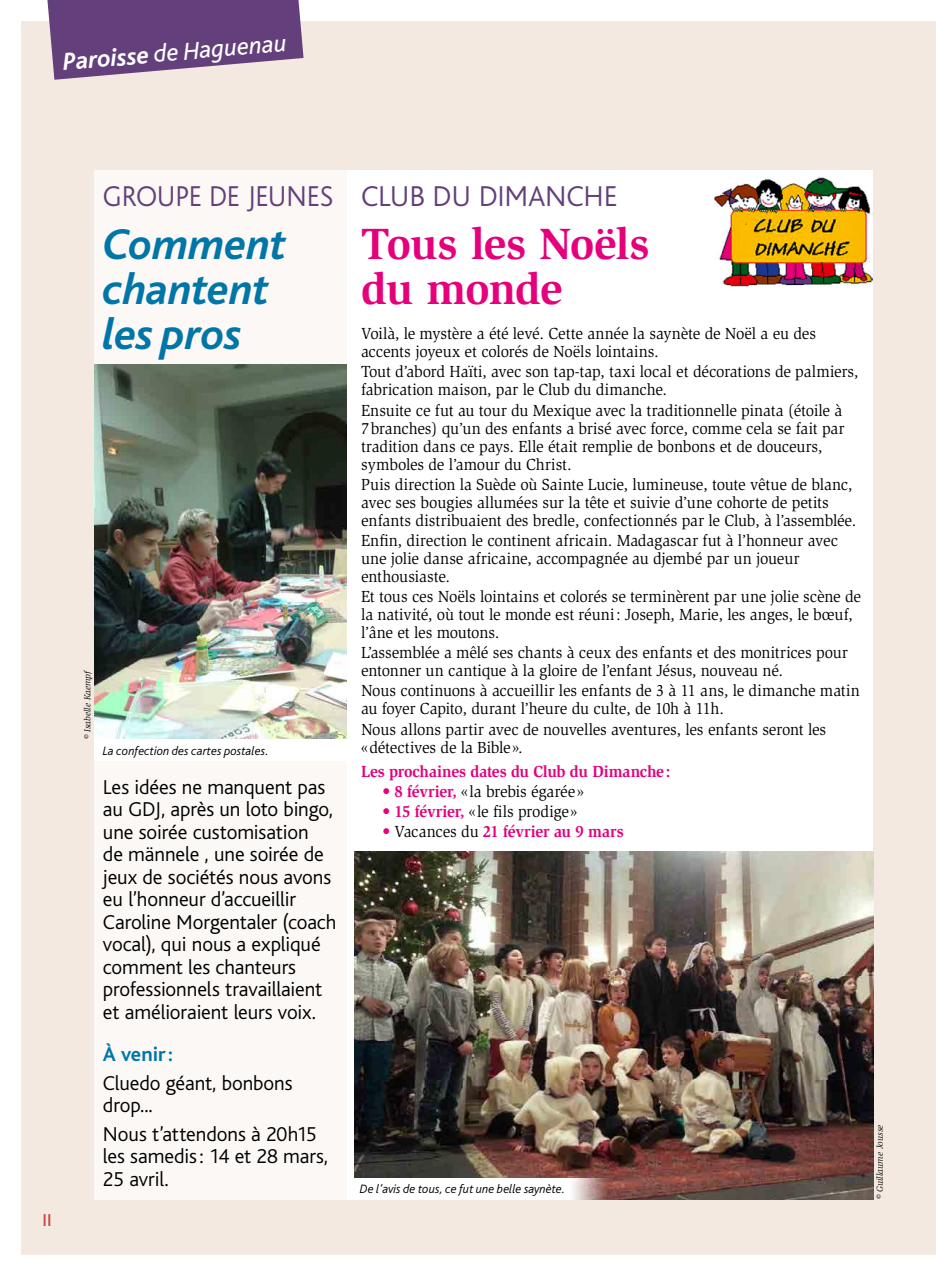
<style>
.page{position:relative;width:936px;height:1276px;background:#fff}
.page>*{position:absolute;margin:0;border:0;box-sizing:border-box;transform-origin:0 0}
.t1{font:italic 700 45px/45px "Bliss";letter-spacing:-.01em;color:#0076a8}
.t2{font:700 45px/45px "Slimbach";letter-spacing:-.02em;color:#e5007c}
.t3{font:300 30px "Bliss";letter-spacing:-.01em;color:#63407b}
.t4{font:300 30px "Bliss";letter-spacing:-.01em;color:#63407b;scale:.95 1}
.t5{font:italic 25.5px "Bliss";color:#fff}
.t6{font:300 21px/22.5px "Bliss";letter-spacing:-.005em;color:#000}
.t7{font:700 21px "Bliss";letter-spacing:-.005em;color:#0076a8}
.t8{font:500 18px "Bliss";color:#ca4946}
.t9{font:16.5px/18px "Slimbach";letter-spacing:-.005em;color:#000;scale:.95 1}
.t10{font:700 16.5px "Slimbach";letter-spacing:-.015em;color:#e5007c;scale:.95 1}
.t11{font:italic 300 12.75px "Bliss";color:#000}
.t12{font:italic 9px "Slimbach";color:#000}
.s1{font-weight:700}
.s2{font-weight:700;color:#e5007c}
.s3{font-weight:400;color:#000}
</style>
<div class="page">
<div style="left:21px;top:21px;width:914px;height:1233px;background:#f3e9e0"></div>
<div style="left:94px;top:170px;width:257px;height:1029px;background:#fbf8f5"></div>
<div style="left:350px;top:170px;width:523px;height:1029px;background:#fff"></div>
<svg style="left:47px;top:0;width:256px;height:80px"></svg>
<img style="left:714px;top:177px;width:158px;height:110px">
<img style="left:94px;top:365px;width:253px;height:374px">
<div style="left:94px;top:739px;width:255px;height:22px;background:#fff"></div>
<img style="left:354px;top:851px;width:519px;height:348px">
<svg style="left:354px;top:1178px;width:490px;height:21px"></svg>
<div style="left:347px;top:170px;width:6px;height:1029px;background:#fff"></div>
<h3 class="t5" style="left:62px;top:49px;width:226px;rotate:-5deg"><span class="s1">Paroisse</span> de Haguenau</h3>
<p class="t8" style="left:43px;top:1210px;width:11px">II</p>
<h2 class="t4" style="left:103px;top:180px;width:244px">GROUPE DE JEUNES</h2>
<h1 class="t1" style="left:103px;top:223px;width:185px">Comment chantent les pros</h1>
<p class="t12" style="left:82px;top:739px;width:71px;rotate:-90deg">© Isabelle Kaempf</p>
<p class="t11" style="left:103px;top:744px;width:167px">La confection des cartes postales.</p>
<p class="t6" style="left:103px;top:776px;width:235px">Les idées ne manquent pas au GDJ, après un loto bingo, une soirée customisation<br>de männele , une soirée de jeux de sociétés nous avons eu l’honneur d’accueillir<br>Caroline Morgentaler (coach vocal), qui nous a expliqué comment les chanteurs professionnels travaillaient et amélioraient leurs voix.</p>
<p class="t7" style="left:103px;top:1042px;width:72px">À venir:</p>
<p class="t6" style="left:103px;top:1071px;width:191px">Cluedo géant, bonbons drop...</p>
<p class="t6" style="left:103px;top:1123px;width:227px">Nous t’attendons à 20h15 les samedis: 14 et 28 mars,<br>25 avril.</p>
<h2 class="t3" style="left:361px;top:180px;width:258px">CLUB DU DIMANCHE</h2>
<h1 class="t2" style="left:361px;top:221px;width:290px">Tous les Noëls du monde</h1>
<p class="t9" style="left:361px;top:325px;width:480px">Voilà, le mystère a été levé. Cette année la saynète de Noël a eu des accents joyeux et colorés de Noëls lointains.</p>
<p class="t9" style="left:361px;top:363px;width:525px">Tout d’abord Haïti, avec son tap-tap, taxi local et décorations de palmiers, fabrication maison, par le Club du dimanche.</p>
<p class="t9" style="left:361px;top:401px;width:510px">Ensuite ce fut au tour du Mexique avec la traditionnelle pinata (étoile à 7branches) qu’un des enfants a brisé avec force, comme cela se fait par tradition dans ce pays. Elle était remplie de bonbons et de douceurs, symboles de l’amour du Christ.</p>
<p class="t9" style="left:361px;top:475px;width:523px">Puis direction la Suède où Sainte Lucie, lumineuse, toute vêtue de blanc, avec ses bougies allumées sur la tête et suivie d’une cohorte de petits enfants distribuaient des bredle, confectionnés par le Club, à l’assemblée.</p>
<p class="t9" style="left:361px;top:531px;width:503px">Enfin, direction le continent africain. Madagascar fut à l’honneur avec une jolie danse africaine, accompagnée au djembé par un joueur enthousiaste.</p>
<p class="t9" style="left:361px;top:587px;width:527px">Et tous ces Noëls lointains et colorés se terminèrent par une jolie scène de la nativité, où tout le monde est réuni: Joseph, Marie, les anges, le bœuf, l’âne et les moutons.</p>
<p class="t9" style="left:361px;top:644px;width:514px">L’assemblée a mêlé ses chants à ceux des enfants et des monitrices pour entonner un cantique à la gloire de l’enfant Jésus, nouveau né.</p>
<p class="t9" style="left:361px;top:682px;width:526px">Nous continuons à accueillir les enfants de 3 à 11 ans, le dimanche matin au foyer Capito, durant l’heure du culte, de 10h à 11h.</p>
<p class="t9" style="left:361px;top:720px;width:491px">Nous allons partir avec de nouvelles aventures, les enfants seront les «détectives de la Bible».</p>
<p class="t10" style="left:361px;top:761px;width:327px">Les prochaines dates du Club du Dimanche:</p>
<p class="t9" style="left:382px;top:782px;width:213px"><span class="s2">• 8 février,</span> «la brebis égarée»</p>
<p class="t9" style="left:382px;top:803px;width:207px"><span class="s2">• 15 février,</span> «le fils prodige»</p>
<p class="t10" style="left:382px;top:822px;width:255px">• <span class="s3">Vacances du</span> 21 février au 9 mars</p>
<p class="t11" style="left:360px;top:1182px;width:207px">De l’avis de tous, ce fut une belle saynète.</p>
<p class="t12" style="left:874px;top:1199px;width:76px;rotate:-90deg">© Guillaume Jousse</p>
</div>
